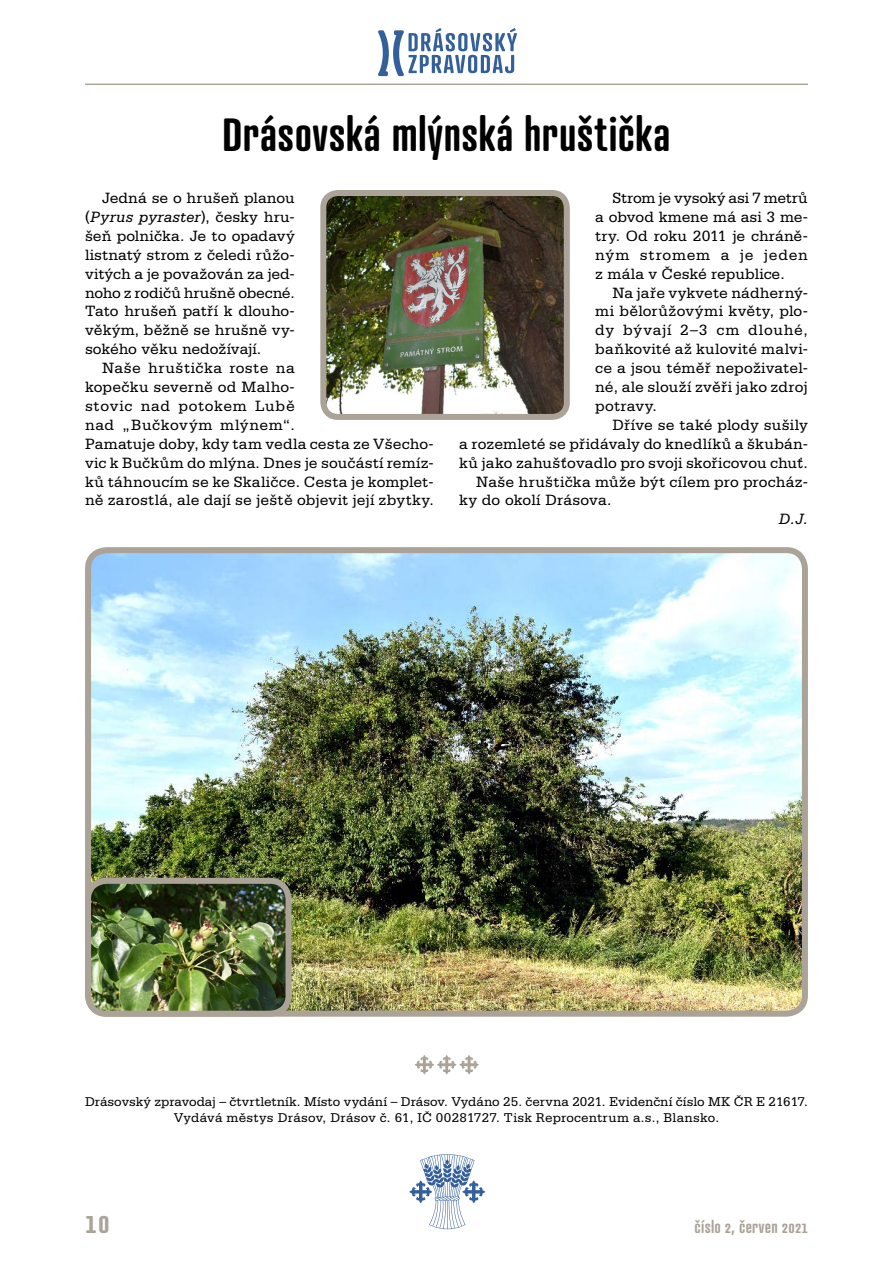
<style>
.page{position:relative;width:893px;height:1263px;background:#fff}
.page>*{position:absolute;margin:0;border:0;box-sizing:border-box;transform-origin:0 0}
.TITULEK{font:600 45px "Atrament Std";letter-spacing:.01em;color:#000}
.t1{font:600 30px "Atrament Std";color:#aba397}
.t2{font:600 16.5px "Atrament Std";letter-spacing:.015em;color:#aba397}
.TEXT{font:15.75px/18.9px "Serifa CE";letter-spacing:.01em;color:#000;text-align:justify}
.TEXT-2{font:italic 15.75px "Serifa CE";color:#000}
.TEXT-3{font:13.5px "Serifa CE";letter-spacing:.01em;color:#000}
.s1{font-style:italic}
</style>
<div class="page">
<svg style="left:409px;top:1154px;width:76px;height:75px"></svg>
<svg style="left:378px;top:28px;width:139px;height:48px"></svg>
<hr style="left:85px;top:84px;width:723px;height:1px;background:#aba397">
<img style="left:92px;top:554px;width:709px;height:456px">
<div style="left:85px;top:547px;width:723px;height:470px;border:6px solid #aba397;border-radius:19px"></div>
<img style="left:88px;top:881px;width:201px;height:133px">
<div style="left:85px;top:878px;width:207px;height:139px;border:6px solid #aba397;border-radius:19px"></div>
<img style="left:327px;top:197px;width:236px;height:216px">
<div style="left:320px;top:190px;width:250px;height:230px;border:6px solid #aba397;border-radius:15px"></div>
<svg style="left:415px;top:1055px;width:64px;height:19px"></svg>
<p class="TITULEK" style="left:223px;top:105px;width:449px">Drásovská mlýnská hruštička</p>
<p class="TEXT" style="left:595px;top:188px;width:214px;text-indent:17px">Strom je vysoký asi 7 metrů a obvod kmene má asi 3 me&shy;try. Od roku 2011 je chráně&shy;ným stromem a je jeden z mála v České republice.</p>
<p class="TEXT" style="left:595px;top:283px;width:214px;text-indent:17px">Na jaře vykvete nádherný&shy;mi bělorůžovými květy, plo&shy;dy bývají 2–3 cm dlouhé, baňkovité až kulovité malvi&shy;ce a jsou téměř nepoživatel&shy;né, ale slouží zvěři jako zdroj potravy.</p>
<p class="TEXT" style="left:459px;top:415px;width:350px;text-indent:153px">Dříve se také plody sušily a rozemleté se přidávaly do knedlíků a škubán&shy;ků jako zahušťovadlo pro svoji skořicovou chuť.</p>
<p class="TEXT" style="left:459px;top:472px;width:350px;text-indent:17px">Naše hruštička může být cílem pro procház&shy;ky do okolí Drásova.</p>
<p class="TEXT-2" style="left:779px;top:510px;width:31px">D.J.</p>
<p class="TEXT" style="left:85px;top:188px;width:211px;text-indent:17px">Jedná se o hrušeň planou (<span class="s1">Pyrus pyraster</span>), česky hru&shy;šeň polnička. Je to opadavý listnatý strom z čeledi růžo&shy;vitých a je považován za jed&shy;noho z rodičů hrušně obecné.<br>Tato hrušeň patří k dlouho&shy;věkým, běžně se hrušně vy&shy;sokého věku nedožívají.</p>
<p class="TEXT" style="left:85px;top:358px;width:350px;text-align:left;text-indent:17px">Naše hruštička roste na<br>kopečku severně od Malho-<br>stovic nad potokem Lubě<br>nad „Bučkovým mlýnem“.<br>Pamatuje doby, kdy tam vedla cesta ze Všecho&shy;vic k Bučkům do mlýna. Dnes je součástí remíz&shy;ků táhnoucím se ke Skaličce. Cesta je komplet&shy;ně zarostlá, ale dají se ještě objevit její zbytky.</p>
<p class="TEXT-3" style="left:85px;top:1093px;width:724px">Drásovský zpravodaj – čtvrtletník. Místo vydání – Drásov. Vydáno 25. června 2021. Evidenční číslo MK ČR E 21617.</p>
<p class="TEXT-3" style="left:174px;top:1110px;width:547px">Vydává městys Drásov, Drásov č. 61, IČ 00281727. Tisk Reprocentrum a.s., Blansko.</p>
<h2 class="t1" style="left:85px;top:1202px;width:26px">10</h2>
<p class="t2" style="left:695px;top:1216px;width:115px">číslo 2, červen 2021</p>
</div>
